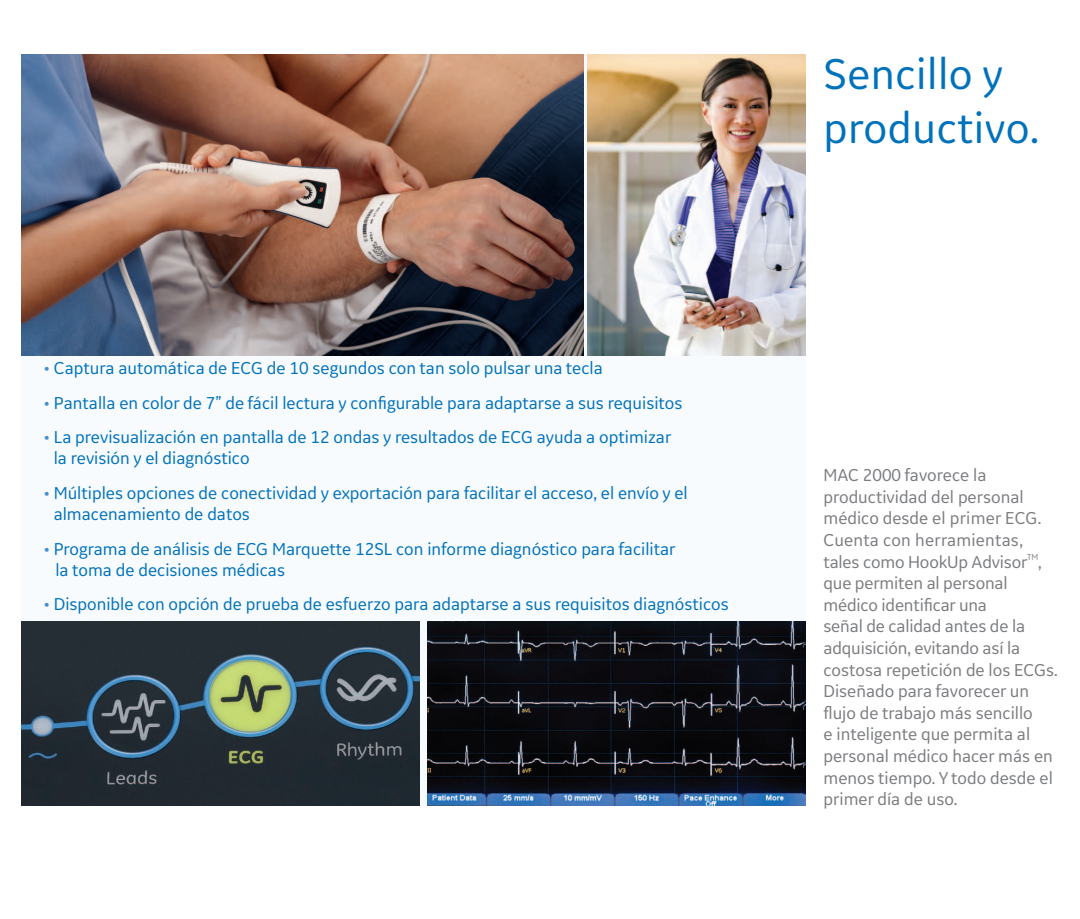
<style>
.page{position:relative;width:1080px;height:919px;background:#fff}
.page>*{position:absolute;margin:0;border:0;box-sizing:border-box;transform-origin:0 0}
.t1{font:45px/54px "GE Inspira Sans";letter-spacing:.01em;color:#0072bc}
.t2{font:18px/21px "GE Inspira Sans";color:#0072bc}
.t3{font:18px/21.6px "GE Inspira Sans";color:#7a7c7f}
.s1{color:#478ecb}
</style>
<div class="page">
<div style="left:22px;top:54px;width:784px;height:751px;background:#f8fbfd"></div>
<img style="left:22px;top:622px;width:397px;height:183px">
<img style="left:428px;top:622px;width:378px;height:183px">
<img style="left:22px;top:54px;width:561px;height:302px">
<img style="left:587px;top:54px;width:219px;height:302px">
<p class="t2" style="left:44px;top:357px;width:560px"><span class="s1">•</span> Captura automática de ECG de 10 segundos con tan solo pulsar una tecla</p>
<p class="t2" style="left:44px;top:392px;width:640px"><span class="s1">•</span> Pantalla en color de 7” de fácil lectura y configurable para adaptarse a sus requisitos</p>
<p class="t2" style="left:54px;top:426px;width:619px;text-indent:-10px"><span class="s1">•</span> La previsualización en pantalla de 12 ondas y resultados de ECG ayuda a optimizar la revisión y el diagnóstico</p>
<p class="t2" style="left:54px;top:482px;width:635px;text-indent:-10px"><span class="s1">•</span> Múltiples opciones de conectividad y exportación para facilitar el acceso, el envío y el almacenamiento de datos</p>
<p class="t2" style="left:55px;top:537px;width:622px;text-indent:-12px"><span class="s1">•</span> Programa de análisis de ECG Marquette 12SL con informe diagnóstico para facilitar la toma de decisiones médicas</p>
<p class="t2" style="left:44px;top:593px;width:686px"><span class="s1">•</span> Disponible con opción de prueba de esfuerzo para adaptarse a sus requisitos diagnósticos</p>
<h1 class="t1" style="left:824px;top:46px;width:217px">Sencillo y productivo.</h1>
<p class="t3" style="left:823px;top:464px;width:236px">MAC 2000 favorece la productividad del personal médico desde el primer ECG.<br>Cuenta con herramientas, tales como HookUp Advisor<sup>TM</sup>, que permiten al personal médico identificar una<br>señal de calidad antes de la adquisición, evitando así la costosa repetición de los ECGs.<br>Diseñado para favorecer un flujo de trabajo más sencillo<br>e inteligente que permita al personal médico hacer más en menos tiempo. Y todo desde el primer día de uso.</p>
</div>
